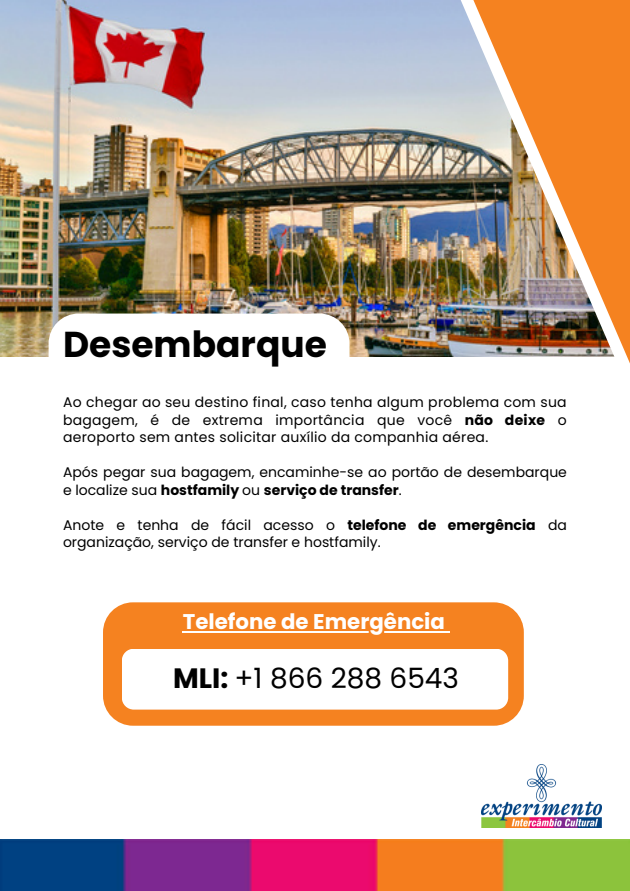
<style>
.page{position:relative;width:630px;height:891px;background:#fff}
.page>*{position:absolute;margin:0;border:0;box-sizing:border-box;transform-origin:0 0}
.t1{font:700 36px "Poppins";color:#000}
.t2{font:28px "Poppins";color:#000}
.t3{font:700 21.2px "Poppins";color:#fff}
.t4{font:14px/17.6px "Poppins";color:#000}
.s1{font-weight:700}
</style>
<div class="page">
<img style="left:0;top:840px;width:630px;height:51px">
<img style="left:481px;top:764px;width:120px;height:63px">
<img style="left:0;top:0;width:451px;height:357px">
<div style="left:49px;top:314px;width:301px;height:94px;background:#fff;border-radius:30px"></div>
<img style="left:451px;top:0;width:179px;height:364px">
<img style="left:458px;top:0;width:172px;height:363px">
<div style="left:103px;top:602px;width:421px;height:124px;background:#f58220;border-radius:30px"></div>
<hr style="left:183px;top:631px;width:262px;height:2px;background:#fff">
<div style="left:122px;top:649px;width:386px;height:61px;background:#fff;border-radius:12px"></div>
<p class="t1" style="left:63px;top:319px;width:265px">Desembarque</p>
<p class="t4" style="left:63px;top:394px;width:505px;text-align:justify">Ao chegar ao seu destino final, caso tenha algum problema com sua bagagem, é de extrema importância que você <span class="s1">não deixe</span> o aeroporto sem antes solicitar auxílio da companhia aérea.</p>
<p class="t4" style="left:63px;top:464px;width:505px">Após pegar sua bagagem, encaminhe-se ao portão de desembarque e localize sua <span class="s1">hostfamily</span> ou <span class="s1">serviço de transfer</span>.</p>
<h1 class="t4" style="left:63px;top:516px;width:505px">Anote e tenha de fácil acesso o <span class="s1">telefone de emergência</span> da organização, serviço de transfer e hostfamily.</h1>
<p class="t3" style="left:183px;top:607px;width:264px">Telefone de Emergência</p>
<p class="t2" style="left:173px;top:659px;width:287px"><span class="s1">MLI:</span> +1 866 288 6543</p>
</div>
